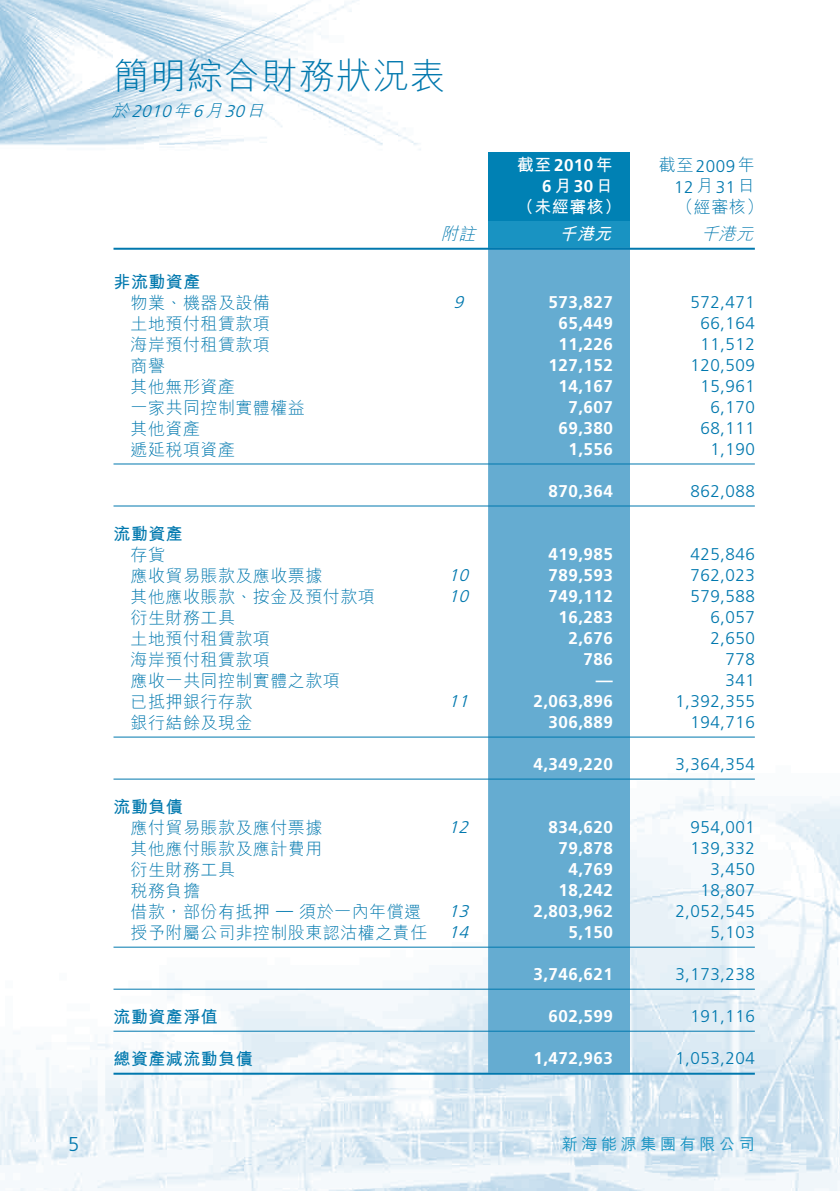
<style>
.page{position:relative;width:840px;height:1191px;background:#fff}
.page>*{position:absolute;margin:0;border:0;box-sizing:border-box;transform-origin:0 0}
.t1{font:36px "M Hei HK Light E Ten B5 H";letter-spacing:.03em;color:#0078ae}
.t2{font:300 20px "Frutiger";color:#0078ae}
.t3{font:17px "M Hei HK Light E Ten B5 H";letter-spacing:.03em;color:#0078ae}
.t4{font:300 17px/21px "Frutiger";letter-spacing:.03em;color:#0078ae;text-align:right}
.t5{font:700 17px/21px "Frutiger";letter-spacing:.03em;color:#fff;text-align:right}
.t6{font:17px "M Hei HK Bold E Ten B5 H";letter-spacing:.03em;color:#0078ae}
.t7{font:italic 300 17px "Frutiger";color:#0078ae}
.t8{font:17px "M Hei HK Bold E Ten B5 H";color:#fff}
.t9{font:italic 17px "M Hei HK Light E Ten B5 H";color:#0078ae}
.t10{font:italic 17px "M Hei HK Bold E Ten B5 H";color:#fff}
.t11{font:16px "M Hei HK Medium E Ten B5 H";letter-spacing:.23em;color:#1993c2}
.s1{font-family:"M Hei HK Light E Ten B5 H";font-weight:400}
.s2{font-family:"M Hei HK Bold E Ten B5 H";font-weight:400}
.s3{font-family:"Frutiger";font-weight:300}
.s4{font-family:"Frutiger";font-weight:300;font-style:italic}
</style>
<div class="page">
<img style="left:0;top:0;width:839px;height:1191px">
<div style="left:488px;top:152px;width:141px;height:69px;background:#0081b4"></div>
<div style="left:488px;top:221px;width:141px;height:27px;background:#1993c2"></div>
<div style="left:488px;top:250px;width:141px;height:822px;background:#65acd1"></div>
<hr style="left:113px;top:248px;width:641px;height:2px;background:#0078ae">
<hr style="left:113px;top:463px;width:641px;height:1px;background:#0078ae">
<hr style="left:113px;top:505px;width:641px;height:1px;background:#0078ae">
<hr style="left:113px;top:736px;width:641px;height:1px;background:#0078ae">
<hr style="left:113px;top:778px;width:641px;height:1px;background:#0078ae">
<hr style="left:113px;top:946px;width:641px;height:1px;background:#0078ae">
<hr style="left:113px;top:988px;width:641px;height:1px;background:#0078ae">
<hr style="left:113px;top:1030px;width:641px;height:1px;background:#0078ae">
<hr style="left:113px;top:1072px;width:641px;height:2px;background:#0078ae">
<h1 class="t1" style="left:113px;top:61px;width:334px">簡明綜合財務狀況表</h1>
<p class="t7" style="left:112px;top:104px;width:158px"><span class="s1">於</span>2010<span class="s1">年</span>6<span class="s1">月</span>30<span class="s1">日</span></p>
<p class="t5" style="left:516px;top:156px;width:97px"><span class="s2">截至</span>2010<span class="s2">年<br></span>6<span class="s2">月</span>30<span class="s2">日</span></p>
<p class="t8" style="left:516px;top:201px;width:106px">（未經審核）</p>
<p class="t4" style="left:658px;top:156px;width:97px"><span class="s1">截至</span>2009<span class="s1">年<br></span>12<span class="s1">月</span>31<span class="s1">日</span></p>
<p class="t3" style="left:676px;top:201px;width:88px">（經審核）</p>
<p class="t9" style="left:440px;top:227px;width:41px">附註</p>
<p class="t10" style="left:559px;top:227px;width:58px">千港元</p>
<p class="t9" style="left:700px;top:227px;width:58px">千港元</p>
<p class="t6" style="left:113px;top:275px;width:88px">非流動資產</p>
<p class="t3" style="left:130px;top:296px;width:141px">物業、機器及設備</p>
<p class="t7" style="left:453px;top:295px;width:15px">9</p>
<p class="t5" style="left:548px;top:293px;width:66px">573,827</p>
<p class="t4" style="left:690px;top:293px;width:66px">572,471</p>
<p class="t3" style="left:130px;top:317px;width:141px">土地預付租賃款項</p>
<p class="t5" style="left:558px;top:314px;width:56px">65,449</p>
<p class="t4" style="left:700px;top:314px;width:56px">66,164</p>
<p class="t3" style="left:130px;top:338px;width:141px">海岸預付租賃款項</p>
<p class="t5" style="left:558px;top:335px;width:56px">11,226</p>
<p class="t4" style="left:700px;top:335px;width:56px">11,512</p>
<p class="t3" style="left:130px;top:359px;width:36px">商譽</p>
<p class="t5" style="left:548px;top:356px;width:66px">127,152</p>
<p class="t4" style="left:690px;top:356px;width:66px">120,509</p>
<p class="t3" style="left:130px;top:380px;width:106px">其他無形資產</p>
<p class="t5" style="left:558px;top:377px;width:56px">14,167</p>
<p class="t4" style="left:700px;top:377px;width:56px">15,961</p>
<p class="t3" style="left:130px;top:401px;width:176px">一家共同控制實體權益</p>
<p class="t5" style="left:568px;top:398px;width:46px">7,607</p>
<p class="t4" style="left:710px;top:398px;width:46px">6,170</p>
<p class="t3" style="left:130px;top:422px;width:71px">其他資產</p>
<p class="t5" style="left:558px;top:419px;width:56px">69,380</p>
<p class="t4" style="left:700px;top:419px;width:56px">68,111</p>
<p class="t3" style="left:130px;top:443px;width:106px">遞延稅項資產</p>
<p class="t5" style="left:568px;top:440px;width:46px">1,556</p>
<p class="t4" style="left:710px;top:440px;width:46px">1,190</p>
<p class="t5" style="left:548px;top:482px;width:66px">870,364</p>
<p class="t4" style="left:690px;top:482px;width:66px">862,088</p>
<p class="t6" style="left:113px;top:527px;width:71px">流動資產</p>
<p class="t3" style="left:130px;top:548px;width:36px">存貨</p>
<p class="t5" style="left:548px;top:545px;width:66px">419,985</p>
<p class="t4" style="left:690px;top:545px;width:66px">425,846</p>
<p class="t3" style="left:130px;top:569px;width:193px">應收貿易賬款及應收票據</p>
<p class="t7" style="left:448px;top:568px;width:25px">10</p>
<p class="t5" style="left:548px;top:566px;width:66px">789,593</p>
<p class="t4" style="left:690px;top:566px;width:66px">762,023</p>
<p class="t3" style="left:130px;top:590px;width:246px">其他應收賬款、按金及預付款項</p>
<p class="t7" style="left:448px;top:589px;width:25px">10</p>
<p class="t5" style="left:548px;top:587px;width:66px">749,112</p>
<p class="t4" style="left:690px;top:587px;width:66px">579,588</p>
<p class="t3" style="left:130px;top:611px;width:106px">衍生財務工具</p>
<p class="t5" style="left:558px;top:608px;width:56px">16,283</p>
<p class="t4" style="left:710px;top:608px;width:46px">6,057</p>
<p class="t3" style="left:130px;top:632px;width:141px">土地預付租賃款項</p>
<p class="t5" style="left:568px;top:629px;width:46px">2,676</p>
<p class="t4" style="left:710px;top:629px;width:46px">2,650</p>
<p class="t3" style="left:130px;top:653px;width:141px">海岸預付租賃款項</p>
<p class="t5" style="left:583px;top:650px;width:31px">786</p>
<p class="t4" style="left:725px;top:650px;width:31px">778</p>
<p class="t3" style="left:130px;top:674px;width:211px">應收一共同控制實體之款項</p>
<p class="t5" style="left:595px;top:671px;width:18px">—</p>
<p class="t4" style="left:725px;top:671px;width:31px">341</p>
<p class="t3" style="left:130px;top:695px;width:123px">已抵押銀行存款</p>
<p class="t7" style="left:448px;top:694px;width:25px">11</p>
<p class="t5" style="left:533px;top:692px;width:81px">2,063,896</p>
<p class="t4" style="left:675px;top:692px;width:81px">1,392,355</p>
<p class="t3" style="left:130px;top:716px;width:123px">銀行結餘及現金</p>
<p class="t5" style="left:548px;top:713px;width:66px">306,889</p>
<p class="t4" style="left:690px;top:713px;width:66px">194,716</p>
<p class="t5" style="left:533px;top:755px;width:81px">4,349,220</p>
<p class="t4" style="left:675px;top:755px;width:81px">3,364,354</p>
<p class="t6" style="left:113px;top:800px;width:71px">流動負債</p>
<p class="t3" style="left:130px;top:821px;width:193px">應付貿易賬款及應付票據</p>
<p class="t7" style="left:448px;top:820px;width:25px">12</p>
<p class="t5" style="left:548px;top:818px;width:66px">834,620</p>
<p class="t4" style="left:690px;top:818px;width:66px">954,001</p>
<p class="t3" style="left:130px;top:842px;width:193px">其他應付賬款及應計費用</p>
<p class="t5" style="left:558px;top:839px;width:56px">79,878</p>
<p class="t4" style="left:690px;top:839px;width:66px">139,332</p>
<p class="t3" style="left:130px;top:863px;width:106px">衍生財務工具</p>
<p class="t5" style="left:568px;top:860px;width:46px">4,769</p>
<p class="t4" style="left:710px;top:860px;width:46px">3,450</p>
<p class="t3" style="left:130px;top:884px;width:71px">稅務負擔</p>
<p class="t5" style="left:558px;top:881px;width:56px">18,242</p>
<p class="t4" style="left:700px;top:881px;width:56px">18,807</p>
<p class="t3" style="left:130px;top:905px;width:292px">借款，部份有抵押 <span class="s3">—</span> 須於一內年償還</p>
<p class="t7" style="left:448px;top:904px;width:25px">13</p>
<p class="t5" style="left:533px;top:902px;width:81px">2,803,962</p>
<p class="t4" style="left:675px;top:902px;width:81px">2,052,545</p>
<p class="t3" style="left:130px;top:926px;width:343px">授予附屬公司非控制股東認沽權之責任 <span class="s4">14</span></p>
<p class="t5" style="left:568px;top:923px;width:46px">5,150</p>
<p class="t4" style="left:710px;top:923px;width:46px">5,103</p>
<p class="t5" style="left:533px;top:965px;width:81px">3,746,621</p>
<p class="t4" style="left:675px;top:965px;width:81px">3,173,238</p>
<p class="t6" style="left:113px;top:1010px;width:106px">流動資產淨值</p>
<p class="t5" style="left:548px;top:1007px;width:66px">602,599</p>
<p class="t4" style="left:690px;top:1007px;width:66px">191,116</p>
<p class="t6" style="left:113px;top:1052px;width:141px">總資產減流動負債</p>
<p class="t5" style="left:533px;top:1049px;width:81px">1,472,963</p>
<p class="t4" style="left:675px;top:1049px;width:81px">1,053,204</p>
<p class="t2" style="left:68px;top:1136px;width:13px">5</p>
<p class="t11" style="left:561px;top:1137px;width:194px">新海能源集團有限公司</p>
</div>
